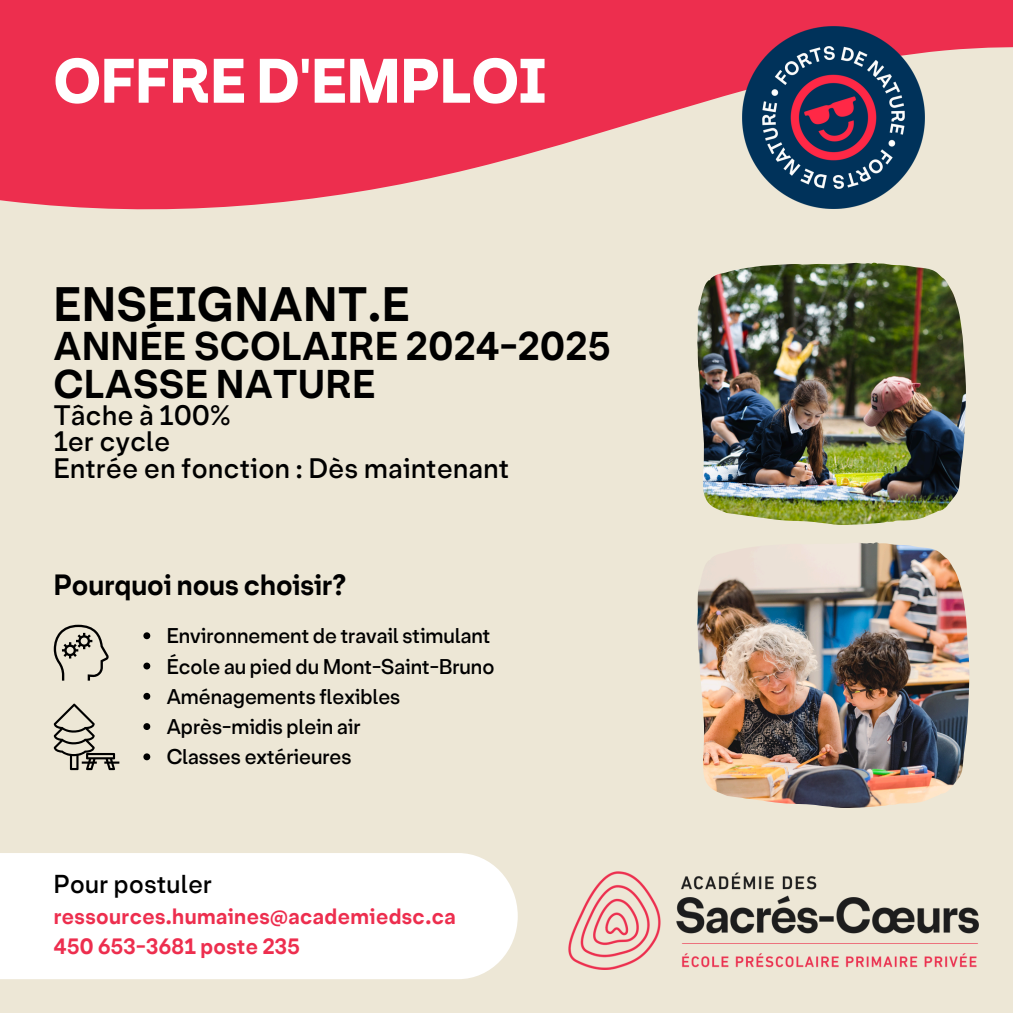
<style>
.page{position:relative;width:1013px;height:1013px;background:#fff}
.page>*{position:absolute;margin:0;border:0;box-sizing:border-box;transform-origin:0 0}
.t1{font:900 58.5px "Friends";color:#fff}
.t2{font:800 45.38px "Friends";letter-spacing:.02em;color:#000}
.t3{font:800 37.62px/37.5px "Friends";letter-spacing:.02em;color:#000}
.t4{font:800 27.5px "Friends";color:#000}
.t5{font:600 26.62px/26.2px "Friends";letter-spacing:.02em;color:#000}
.t6{font:600 24.5px "Friends";letter-spacing:.02em;color:#000}
.t7{font:800 20.88px/30px "Friends";letter-spacing:.02em;color:#ed2e4e}
.t8{font:600 20.12px "Friends";color:#000}
</style>
<div class="page">
<div style="left:0;top:0;width:1012px;height:1012px;background:#ede7d6"></div>
<svg style="left:54px;top:624px;width:55px;height:56px"></svg>
<svg style="left:54px;top:703px;width:65px;height:67px"></svg>
<div style="left:0;top:853px;width:517px;height:126px;background:#fff"></div>
<img style="left:568px;top:871px;width:410px;height:98px">
<svg style="left:0;top:0;width:1012px;height:210px;fill:#ed2e4e"></svg>
<img style="left:688px;top:0;width:290px;height:210px">
<img style="left:697px;top:263px;width:268px;height:262px">
<svg style="left:143px;top:632px;width:7px;height:7px"></svg>
<svg style="left:143px;top:662px;width:7px;height:7px"></svg>
<svg style="left:143px;top:693px;width:7px;height:6px"></svg>
<svg style="left:143px;top:723px;width:7px;height:7px"></svg>
<svg style="left:143px;top:753px;width:7px;height:7px"></svg>
<img style="left:697px;top:542px;width:272px;height:265px">
<p class="t1" style="left:54px;top:43px;width:494px">OFFRE D'EMPLOI</p>
<h2 class="t2" style="left:54px;top:275px;width:357px">ENSEIGNANT.E</h2>
<h3 class="t3" style="left:54px;top:329px;width:558px">ANNÉE SCOLAIRE 2024-2025<br>CLASSE NATURE</h3>
<h3 class="t5" style="left:54px;top:403px;width:457px">Tâche à 100%<br>1er cycle<br>Entrée en fonction : Dès maintenant</h3>
<h2 class="t4" style="left:54px;top:567px;width:294px">Pourquoi nous choisir?</h2>
<p class="t8" style="left:167px;top:623px;width:325px">Environnement de travail stimulant</p>
<p class="t8" style="left:167px;top:653px;width:329px">École au pied du Mont-Saint-Bruno</p>
<p class="t8" style="left:167px;top:683px;width:235px">Aménagements flexibles</p>
<p class="t8" style="left:167px;top:714px;width:195px">Après-midis plein air</p>
<p class="t8" style="left:167px;top:744px;width:186px">Classes extérieures</p>
<p class="t6" style="left:54px;top:868px;width:160px">Pour postuler</p>
<p class="t7" style="left:54px;top:902px;width:403px">ressources.humaines@academiedsc.ca<br>450 653-3681 poste 235</p>
</div>
